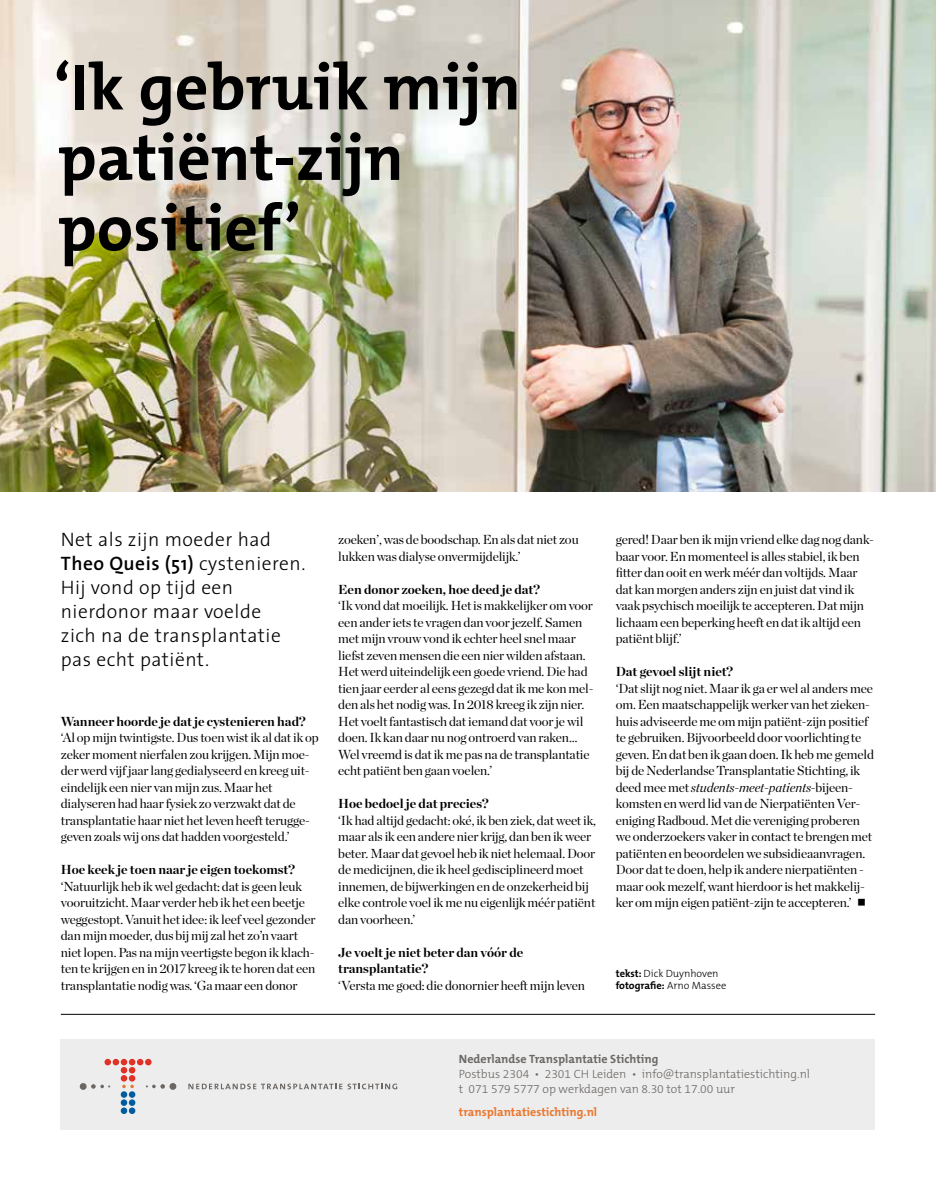
<style>
.page{position:relative;width:936px;height:1191px;background:#fff}
.page>*{position:absolute;margin:0;border:0;box-sizing:border-box;transform-origin:0 0}
.t1{font:700 65.7px/70.5px "The Mix B W7";color:#000}
.t2{font:300 19.5px/24px "The Sans";letter-spacing:.025em;color:#000}
.t3{font:13.05px/16.5px "Chronicle Display";letter-spacing:-.01em;color:#000}
.t4{font:700 13.05px/16.5px "Chronicle Display";color:#000}
.t5{font:300 12px/15px "The Mix B W3";color:#6b6764}
.t6{font:700 12px "The Mix B W7";color:#6b6764}
.t7{font:700 12px "The Mix B W7";color:#ea752c}
.t8{font:700 10.5px "The Mix";color:#000}
.t9{font:300 10.5px "The Mix B W3";color:#000}
.s1{font-weight:600}
.s2{font-style:italic}
.s3{font-family:"The Mix";font-weight:700}
.s4{font-family:"The Mix B W3";font-weight:300}
</style>
<div class="page">
<img style="left:0;top:0;width:935px;height:492px">
<div style="left:61px;top:1039px;width:814px;height:91px;background:#ededed"></div>
<div style="left:104px;top:1058px;width:7px;height:7px;background:#e03126;border-radius:50%"></div>
<div style="left:113px;top:1058px;width:6px;height:7px;background:#e03126;border-radius:50%"></div>
<div style="left:121px;top:1058px;width:6px;height:7px;background:#e03126;border-radius:50%"></div>
<div style="left:129px;top:1058px;width:6px;height:7px;background:#e03126;border-radius:50%"></div>
<div style="left:137px;top:1058px;width:6px;height:7px;background:#e03126;border-radius:50%"></div>
<div style="left:145px;top:1058px;width:6px;height:7px;background:#e03126;border-radius:50%"></div>
<div style="left:121px;top:1099px;width:6px;height:7px;background:#005b9f;border-radius:50%"></div>
<div style="left:129px;top:1099px;width:6px;height:7px;background:#005b9f;border-radius:50%"></div>
<div style="left:121px;top:1107px;width:6px;height:7px;background:#005b9f;border-radius:50%"></div>
<div style="left:129px;top:1107px;width:6px;height:7px;background:#005b9f;border-radius:50%"></div>
<svg style="left:121px;top:1067px;width:14px;height:30px"></svg>
<div style="left:80px;top:1083px;width:7px;height:6px;background:#6b6764;border-radius:50%"></div>
<svg style="left:91px;top:1084px;width:19px;height:4px"></svg>
<div style="left:169px;top:1083px;width:7px;height:6px;background:#6b6764;border-radius:50%"></div>
<svg style="left:146px;top:1084px;width:19px;height:4px"></svg>
<svg style="left:188px;top:1083px;width:209px;height:6px"></svg>
<hr style="left:61px;top:1014px;width:814px;height:1px;background:#000">
<h1 class="t1" style="left:53px;top:52px;width:469px">‘Ik gebruik mijn patiënt-zijn positief’</h1>
<h2 class="t2" style="left:61px;top:527px;width:246px">Net als zijn moeder had<br><span class="s1">Theo Queis (51)</span> cystenieren.<br>Hij vond op tijd een nierdonor maar voelde<br>zich na de transplantatie pas echt patiënt.</h2>
<p class="t4" style="left:61px;top:712px;width:246px">Wanneer hoorde je dat je cystenieren had?</p>
<p class="t3" style="left:61px;top:728px;width:259px">‘Al op mijn twintigste. Dus toen wist ik al dat ik op zeker moment nierfalen zou krijgen. Mijn moe&shy;der werd vijf jaar lang gedialyseerd en kreeg uit&shy;eindelijk een nier van mijn zus. Maar het dialyseren had haar fysiek zo verzwakt dat de transplantatie haar niet het leven heeft terugge&shy;geven zoals wij ons dat hadden voorgesteld.’</p>
<p class="t4" style="left:61px;top:860px;width:236px">Hoe keek je toen naar je eigen toekomst?</p>
<p class="t3" style="left:61px;top:877px;width:256px">‘Natuurlijk heb ik wel gedacht: dat is geen leuk vooruitzicht. Maar verder heb ik het een beetje weggestopt. Vanuit het idee: ik leef veel gezonder dan mijn moeder, dus bij mij zal het zo’n vaart niet lopen. Pas na mijn veertigste begon ik klach&shy;ten te krijgen en in 2017 kreeg ik te horen dat een transplantatie nodig was. ‘Ga maar een donor</p>
<p class="t3" style="left:338px;top:530px;width:242px">zoeken’, was de boodschap. En als dat niet zou lukken was dialyse onvermijdelijk.’</p>
<p class="t4" style="left:338px;top:580px;width:203px">Een donor zoeken, hoe deed je dat?</p>
<p class="t3" style="left:338px;top:596px;width:257px">‘Ik vond dat moeilijk. Het is makkelijker om voor een ander iets te vragen dan voor jezelf. Samen met mijn vrouw vond ik echter heel snel maar liefst zeven mensen die een nier wilden afstaan.<br>Het werd uiteindelijk een goede vriend. Die had tien jaar eerder al eens gezegd dat ik me kon mel&shy;den als het nodig was. In 2018 kreeg ik zijn nier.<br>Het voelt fantastisch dat iemand dat voor je wil doen. Ik kan daar nu nog ontroerd van raken… Wel vreemd is dat ik me pas na de transplantatie echt patiënt ben gaan voelen.’</p>
<p class="t4" style="left:338px;top:794px;width:152px">Hoe bedoel je dat precies?</p>
<p class="t3" style="left:338px;top:811px;width:259px">‘Ik had altijd gedacht: oké, ik ben ziek, dat weet ik, maar als ik een andere nier krijg, dan ben ik weer beter. Maar dat gevoel heb ik niet helemaal. Door de medicijnen, die ik heel gedisciplineerd moet innemen, de bijwerkingen en de onzekerheid bij elke controle voel ik me nu eigenlijk méér patiënt dan voorheen.’</p>
<p class="t4" style="left:338px;top:943px;width:186px">Je voelt je niet beter dan vóór de transplantatie?</p>
<p class="t3" style="left:338px;top:976px;width:248px">‘Versta me goed: die donornier heeft mijn leven</p>
<p class="t3" style="left:615px;top:530px;width:260px">gered! Daar ben ik mijn vriend elke dag nog dank&shy;baar voor. En momenteel is alles stabiel, ik ben fitter dan ooit en werk méér dan voltijds. Maar dat kan morgen anders zijn en juist dat vind ik vaak psychisch moeilijk te accepteren. Dat mijn lichaam een beperking heeft en dat ik altijd een patiënt blijf.’</p>
<p class="t4" style="left:615px;top:662px;width:119px">Dat gevoel slijt niet?</p>
<p class="t3" style="left:615px;top:679px;width:260px">‘Dat slijt nog niet. Maar ik ga er wel al anders mee om. Een maatschappelijk werker van het zieken&shy;huis adviseerde me om mijn patiënt-zijn positief te gebruiken. Bijvoorbeeld door voorlichting te geven. En dat ben ik gaan doen. Ik heb me gemeld bij de Nederlandse Transplantatie Stichting, ik deed mee met <span class="s2">students-meet-patients</span>-bijeen&shy;komsten en werd lid van de Nierpatiënten Ver&shy;eniging Radboud. Met die vereniging proberen we onderzoekers vaker in contact te brengen met patiënten en beoordelen we subsidieaanvragen.<br>Door dat te doen, help ik andere nierpatiënten - maar ook mezelf, want hierdoor is het makkelij&shy;ker om mijn eigen patiënt-zijn te accepteren.’</p>
<p class="t9" style="left:615px;top:966px;width:104px"><span class="s3">tekst:</span> Dick Duynhoven</p>
<p class="t8" style="left:615px;top:977px;width:112px">fotografie: <span class="s4">Arno Massee</span></p>
<p class="t6" style="left:459px;top:1051px;width:201px">Nederlandse Transplantatie Stichting</p>
<p class="t5" style="left:459px;top:1066px;width:352px">Postbus 2304 • 2301 CH Leiden • info@transplantatiestichting.nl t 071 579 5777 op werkdagen van 8.30 tot 17.00 uur</p>
<p class="t7" style="left:459px;top:1103px;width:140px">transplantatiestichting.nl</p>
</div>
